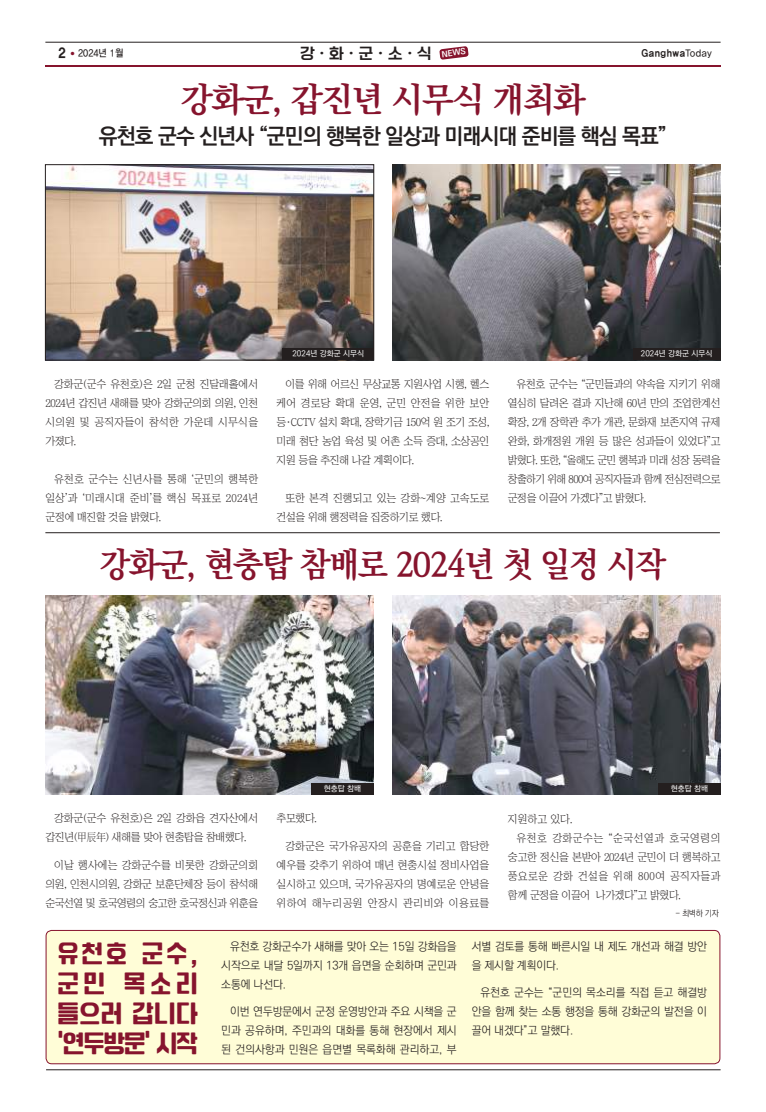
<style>
.page{position:relative;width:766px;height:1112px;background:#fff}
.page>*{position:absolute;margin:0;border:0;box-sizing:border-box;transform-origin:0 0}
.t1{font:700 34px "Ko Pub Batang";letter-spacing:-.04em;color:#86142d;scale:.95 1}
.t2{font:700 34px "Ko Pub Batang";letter-spacing:-.04em;color:#86142d}
.t3{font:26px/30px "MBC 1961 Gulim M";letter-spacing:.015em;color:#86142d;text-align:justify;scale:.95 1}
.t4{font:700 22px "Ko Pub Dotum";letter-spacing:-.04em;color:#241f1f}
.t5{font:15px "ONE Mobile Title";color:#241f1f}
.t6{font:14px "YDIYGO360";color:#241f1f;scale:.9 1}
.t7{font:300 11.5px/19px "Ko Pub Dotum";letter-spacing:-.01em;color:#241f1f;text-align:justify}
.t8{font:11px/19px "Chosunilbo NM";letter-spacing:-.025em;color:#241f1f;text-align:justify}
.t9{font:11px "Chosunilbo NM";letter-spacing:.03em;color:#241f1f}
.t10{font:11px "Chosunilbo NM";letter-spacing:.045em;color:#241f1f}
.t11{font:10px "YDIYGO350";letter-spacing:.05em;color:#241f1f;scale:.9 1}
.t12{font:10px "YDIYGO330";color:#241f1f;scale:.9 1}
.t13{font:300 8.5px "Ko Pub Dotum";color:#241f1f}
.t14{font:500 8px "Ko Pub Dotum";color:#fff}
.t15{font:7.9px "ONE Mobile Title";color:#fff}
.s1{font-family:"YDIYGO310";font-size:5px;color:#86142d}
.s2{font-family:"YDIYGO330"}
</style>
<div class="page">
<hr style="left:45px;top:65px;width:675px;height:2px;background:#86142d">
<hr style="left:46px;top:1069px;width:674px;height:1px;background:#241f1f">
<hr style="left:45px;top:42px;width:675px;height:1px;background:#241f1f">
<svg style="left:439px;top:46px;width:29px;height:14px"></svg>
<hr style="left:45px;top:532px;width:674px;height:1px;background:#241f1f">
<img style="left:47px;top:166px;width:325px;height:192px">
<div style="left:45px;top:164px;width:329px;height:196px;border:1px solid #241f1f"></div>
<div style="left:282px;top:348px;width:91px;height:12px;background:#241f1f"></div>
<img style="left:45px;top:596px;width:328px;height:198px">
<div style="left:311px;top:782px;width:62px;height:12px;background:#241f1f"></div>
<img style="left:392px;top:165px;width:328px;height:195px">
<div style="left:632px;top:348px;width:88px;height:12px;background:#241f1f"></div>
<img style="left:392px;top:596px;width:328px;height:198px">
<div style="left:658px;top:782px;width:62px;height:12px;background:#241f1f"></div>
<div style="left:46px;top:930px;width:673px;height:133px;background:#fffdd7;border-radius:6px"></div>
<div style="left:46px;top:929px;width:674px;height:134px;border:1px solid #86142d;border-radius:6px"></div>
<p class="t6" style="left:58px;top:45px;width:9px">2</p>
<p class="t12" style="left:70px;top:47px;width:61px"><span class="s1">●</span> 2024년 1월</p>
<h3 class="t5" style="left:300px;top:45px;width:133px">강ㆍ화ㆍ군ㆍ소ㆍ식</h3>
<p class="t15" style="left:441px;top:50px;width:26px;rotate:-7deg">NEWS</p>
<p class="t11" style="left:641px;top:48px;width:80px">Ganghwa<span class="s2">Today</span></p>
<h1 class="t2" style="left:181px;top:82px;width:405px">강화군, 갑진년 시무식 개최화</h1>
<h3 class="t4" style="left:99px;top:125px;width:569px">유천호 군수 신년사 “군민의 행복한 일상과 미래시대 준비를 핵심 목표”</h3>
<p class="t8" style="left:45px;top:374px;width:214px;text-indent:9px">강화군(군수 유천호)은 2일 군청 진달래홀에서 2024년 갑진년 새해를 맞아 강화군의회 의원, 인천 시의원 및 공직자들이 참석한 가운데 시무식을 가졌다.</p>
<p class="t8" style="left:45px;top:469px;width:214px;text-indent:9px">유천호 군수는 신년사를 통해 ‘군민의 행복한 일상’과 ‘미래시대 준비’를 핵심 목표로 2024년 군정에 매진할 것을 밝혔다.</p>
<p class="t14" style="left:292px;top:350px;width:73px">2024년 강화군 시무식</p>
<p class="t8" style="left:276px;top:374px;width:214px;text-indent:9px">이를 위해 어르신 무상교통 지원사업 시행, 헬스 케어 경로당 확대 운영, 군민 안전을 위한 보안 등·CCTV 설치 확대, 장학기금 150억 원 조기 조성, 미래 첨단 농업 육성 및 어촌 소득 증대, 소상공인 지원 등을 추진해 나갈 계획이다.</p>
<p class="t8" style="left:276px;top:488px;width:214px;text-indent:9px">또한 본격 진행되고 있는 강화~계양 고속도로 건설을 위해 행정력을 집중하기로 했다.</p>
<p class="t14" style="left:640px;top:350px;width:73px">2024년 강화군 시무식</p>
<p class="t8" style="left:507px;top:374px;width:214px;text-indent:9px">유천호 군수는 “군민들과의 약속을 지키기 위해 열심히 달려온 결과 지난해 60년 만의 조업한계선 확장, 2개 장학관 추가 개관, 문화재 보존지역 규제 완화, 화개정원 개원 등 많은 성과들이 있었다”고 밝혔다. 또한, “올해도 군민 행복과 미래 성장 동력을 창출하기 위해 800여 공직자들과 함께 전심전력으로 군정을 이끌어 가겠다”고 밝혔다.</p>
<h1 class="t1" style="left:100px;top:547px;width:597px">강화군, 현충탑 참배로 2024년 첫 일정 시작</h1>
<p class="t8" style="left:45px;top:808px;width:214px;text-indent:9px">강화군(군수 유천호)은 2일 강화읍 견자산에서 갑진년(甲辰年) 새해를 맞아 현충탑을 참배했다.</p>
<p class="t8" style="left:45px;top:855px;width:214px;text-indent:9px">이날 행사에는 강화군수를 비롯한 강화군의회 의원, 인천시의원, 강화군 보훈단체장 등이 참석해 순국선열 및 호국영령의 숭고한 호국정신과 위훈을</p>
<p class="t14" style="left:324px;top:784px;width:39px">현충탑 참배</p>
<p class="t8" style="left:276px;top:808px;width:42px">추모했다.</p>
<p class="t8" style="left:276px;top:836px;width:214px;text-indent:9px">강화군은 국가유공자의 공훈을 기리고 합당한 예우를 갖추기 위하여 매년 현충시설 정비사업을 실시하고 있으며, 국가유공자의 명예로운 안녕을 위하여 해누리공원 안장시 관리비와 이용료를</p>
<p class="t14" style="left:670px;top:784px;width:39px">현충탑 참배</p>
<p class="t8" style="left:507px;top:809px;width:66px">지원하고 있다.</p>
<p class="t10" style="left:516px;top:831px;width:205px">유천호 강화군수는 “순국선열과 호국영령의</p>
<p class="t8" style="left:507px;top:847px;width:214px">숭고한 정신을 본받아 2024년 군민이 더 행복하고</p>
<p class="t9" style="left:507px;top:869px;width:214px">풍요로운 강화 건설을 위해 800여 공직자들과</p>
<p class="t8" style="left:507px;top:885px;width:174px">함께 군정을 이끌어 나가겠다”고 밝혔다.</p>
<p class="t13" style="left:675px;top:909px;width:45px">- 최벽하 기자</p>
<h2 class="t3" style="left:57px;top:939px;width:149px">유천호 군수, 군민 목소리 들으러 갑니다 ‘연두방문’ 시작</h2>
<p class="t7" style="left:221px;top:937px;width:237px;text-indent:9px">유천호 강화군수가 새해를 맞아 오는 15일 강화읍을 시작으로 내달 5일까지 13개 읍면을 순회하며 군민과 소통에 나선다.</p>
<p class="t7" style="left:221px;top:1002px;width:237px;text-indent:9px">이번 연두방문에서 군정 운영방안과 주요 시책을 군 민과 공유하며, 주민과의 대화를 통해 현장에서 제시 된 건의사항과 민원은 읍면별 목록화해 관리하고, 부</p>
<p class="t7" style="left:471px;top:937px;width:237px">서별 검토를 통해 빠른시일 내 제도 개선과 해결 방안 을 제시할 계획이다.</p>
<p class="t7" style="left:471px;top:983px;width:237px;text-indent:9px">유천호 군수는 “군민의 목소리를 직접 듣고 해결방 안을 함께 찾는 소통 행정을 통해 강화군의 발전을 이 끌어 내겠다”고 말했다.</p>
</div>
